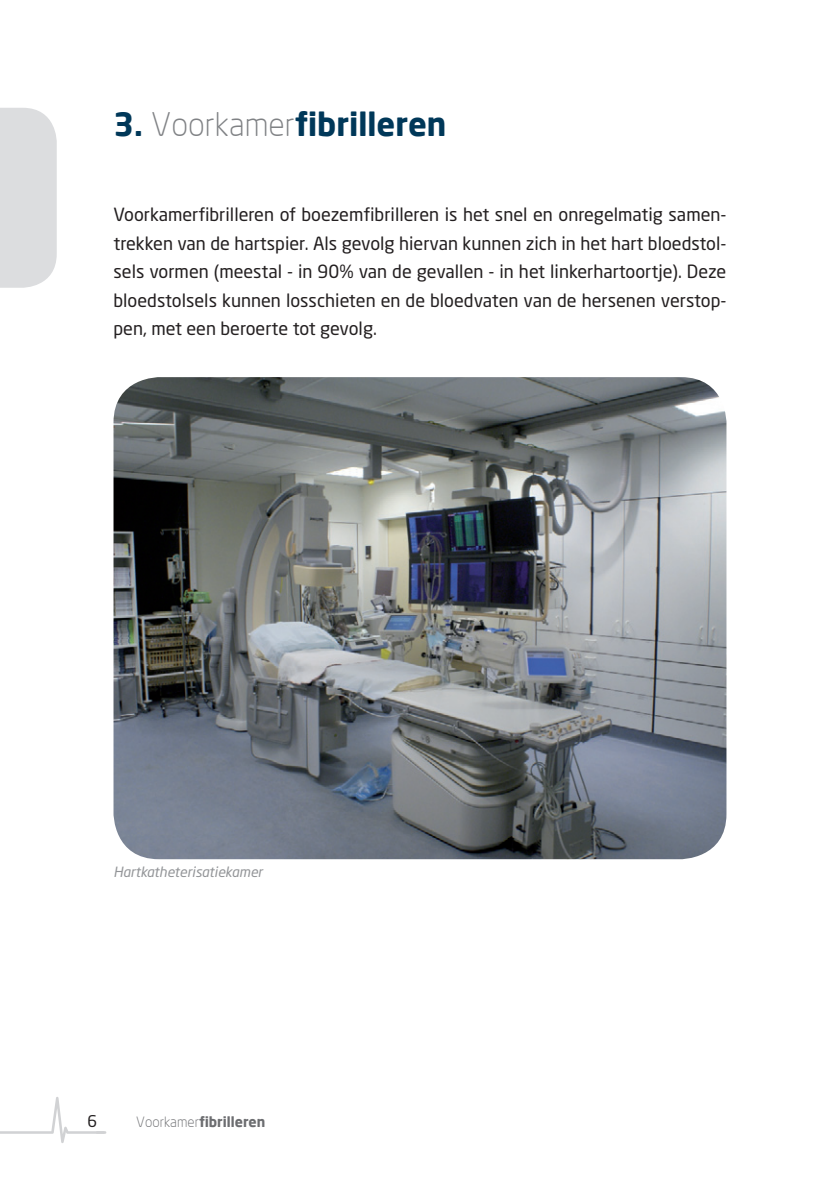
<style>
.page{position:relative;width:840px;height:1191px;background:#fff}
.page>*{position:absolute;margin:0;border:0;box-sizing:border-box;transform-origin:0 0}
.t1{font:700 32px "Neo Sans";color:#003859}
.t2{font:18px/28.4px "Neo Sans";color:#231f20;text-align:justify}
.t3{font:16px "Neo Sans";color:#231f20}
.t4{font:italic 14px "Neo Sans Std";color:#939598}
.t5{font:700 14px "Neo Sans";color:#6c6d70}
.s1{font-weight:300;color:#808285}
.s2{font-weight:300}
</style>
<div class="page">
<div style="left:0;top:108px;width:57px;height:180px;background:#dcdddf"></div>
<svg style="left:0;top:1097px;width:106px;height:46px"></svg>
<img style="left:113px;top:377px;width:613px;height:482px">
<h1 class="t1" style="left:113px;top:104px;width:334px">3. <span class="s1">Voorkamer</span>fibrilleren</h1>
<p class="t2" style="left:113px;top:200px;width:614px">Voorkamerfibrilleren of boezemfibrilleren is het snel en onregelmatig samen&shy;trekken van de hartspier. Als gevolg hiervan kunnen zich in het hart bloedstol&shy;sels vormen (meestal - in 90% van de gevallen - in het linkerhartoortje). Deze bloedstolsels kunnen losschieten en de bloedvaten van de hersenen verstop&shy;pen, met een beroerte tot gevolg.</p>
<p class="t4" style="left:113px;top:863px;width:151px">Hartkatheterisatiekamer</p>
<p class="t3" style="left:87px;top:1111px;width:11px">6</p>
<p class="t5" style="left:136px;top:1112px;width:131px"><span class="s2">Voorkamer</span>fibrilleren</p>
</div>
